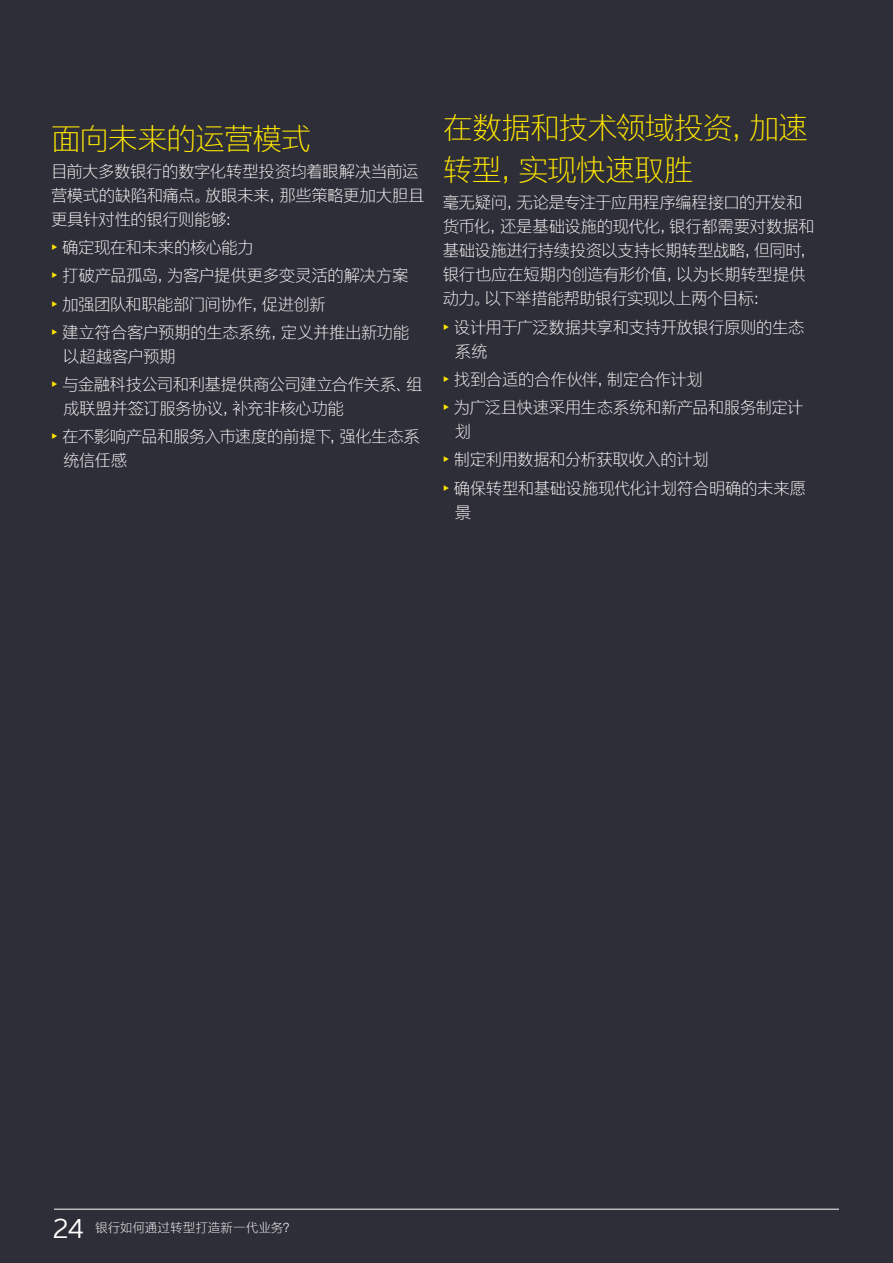
<style>
.page{position:relative;width:893px;height:1263px;background:#2e2e38}
.page>*{position:absolute;margin:0;border:0;box-sizing:border-box;transform-origin:0 0}
.t1{font:30px/42px "M Ying Hei PRC W3";letter-spacing:-.035em;color:#ffe600}
.t2{font:16.5px/24px "M Ying Hei PRC W3";letter-spacing:-.035em;color:#fff}
.t3{font:12.75px "M Ying Hei PRC W3";letter-spacing:-.015em;color:#fff}
.s1{font-family:"EY Interstate";font-weight:300;color:#ffe600}
.s2{font-family:"EY Interstate";font-weight:300;font-size:27px}
</style>
<div class="page">
<hr style="left:54px;top:1209px;width:785px;height:1px;background:#fff">
<h1 class="t1" style="left:51px;top:117px;width:262px">面向未来的运营模式</h1>
<p class="t2" style="left:51px;top:159px;width:375px">目前大多数银行的数字化转型投资均着眼解决当前运营模式的缺陷和痛点。放眼未来，那些策略更加大胆且更具针对性的银行则能够：</p>
<p class="t2" style="left:51px;top:235px;width:204px"><span class="s1">•</span> 确定现在和未来的核心能力</p>
<p class="t2" style="left:51px;top:263px;width:359px"><span class="s1">•</span> 打破产品孤岛，为客户提供更多变灵活的解决方案</p>
<p class="t2" style="left:51px;top:292px;width:276px"><span class="s1">•</span> 加强团队和职能部门间协作，促进创新</p>
<p class="t2" style="left:63px;top:320px;width:348px;text-indent:-12px"><span class="s1">•</span> 建立符合客户预期的生态系统，定义并推出新功能以超越客户预期</p>
<p class="t2" style="left:63px;top:372px;width:361px;text-indent:-12px"><span class="s1">•</span> 与金融科技公司和利基提供商公司建立合作关系、组成联盟并签订服务协议，补充非核心功能</p>
<p class="t2" style="left:63px;top:424px;width:358px;text-indent:-12px"><span class="s1">•</span> 在不影响产品和服务入市速度的前提下，强化生态系统信任感</p>
<h1 class="t1" style="left:443px;top:106px;width:367px">在数据和技术领域投资，加速转型，实现快速取胜</h1>
<p class="t2" style="left:443px;top:190px;width:375px">毫无疑问，无论是专注于应用程序编程接口的开发和货币化，还是基础设施的现代化，银行都需要对数据和基础设施进行持续投资以支持长期转型战略，但同时，银行也应在短期内创造有形价值，以为长期转型提供动力。以下举措能帮助银行实现以上两个目标：</p>
<p class="t2" style="left:455px;top:315px;width:351px;text-indent:-12px"><span class="s1">•</span> 设计用于广泛数据共享和支持开放银行原则的生态系统</p>
<p class="t2" style="left:443px;top:367px;width:262px"><span class="s1">•</span> 找到合适的合作伙伴，制定合作计划</p>
<p class="t2" style="left:455px;top:395px;width:350px;text-indent:-12px"><span class="s1">•</span> 为广泛且快速采用生态系统和新产品和服务制定计划</p>
<p class="t2" style="left:443px;top:447px;width:268px"><span class="s1">•</span> 制定利用数据和分析获取收入的计划</p>
<p class="t2" style="left:455px;top:476px;width:353px;text-indent:-12px"><span class="s1">•</span> 确保转型和基础设施现代化计划符合明确的未来愿景</p>
<p class="t3" style="left:52px;top:1219px;width:244px"><span class="s2">24</span> 银行如何通过转型打造新一代业务？</p>
</div>
